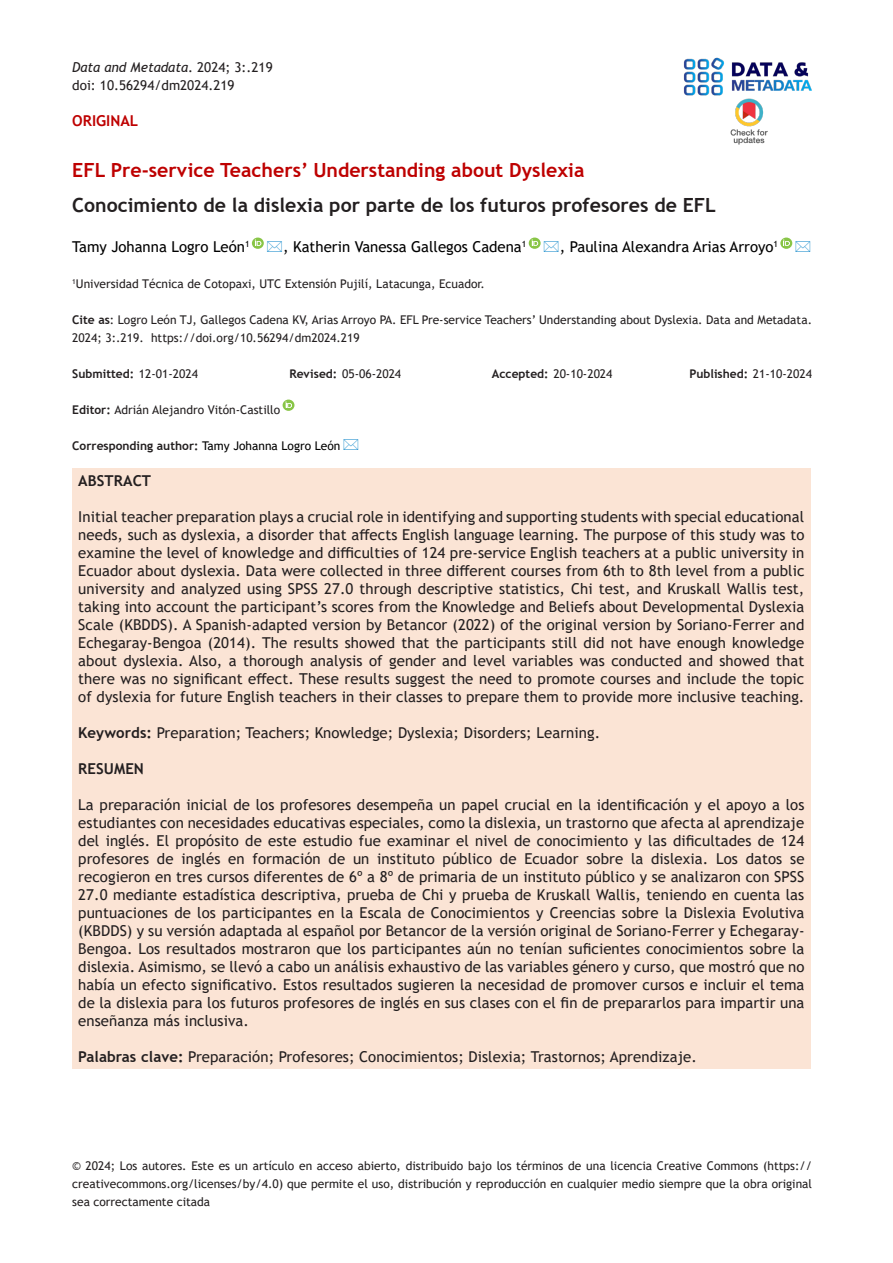
<style>
.page{position:relative;width:893px;height:1263px;background:#fff}
.page>*{position:absolute;margin:0;border:0;box-sizing:border-box;transform-origin:0 0}
.t1{font:700 19.5px "Trebuchet MS";color:#231f20}
.t2{font:700 19.5px "Trebuchet MS";color:#be0000}
.t3{font:15px/18px "Trebuchet MS";letter-spacing:.005em;color:#231f20;text-align:justify}
.t4{font:15px "Trebuchet MS";color:#000}
.t5{font:700 15px "Trebuchet MS";letter-spacing:.005em;color:#231f20}
.t6{font:700 15px "Trebuchet MS";color:#be0000}
.t7{font:italic 13.5px "Trebuchet MS";color:#231f20}
.t8{font:13.5px "Trebuchet MS";color:#231f20}
.t9{font:12px/18px "Trebuchet MS";color:#231f20;text-align:justify}
.t10{font:700 12px "Trebuchet MS";color:#231f20}
.s1{font-style:normal}
.s2{font-weight:700}
.s3{font-weight:400}
.s4{font-weight:400;color:#000}
</style>
<div class="page">
<img style="left:683px;top:57px;width:129px;height:39px">
<img style="left:730px;top:98px;width:38px;height:47px">
<div style="left:72px;top:468px;width:739px;height:600px;background:#fbe4d5"></div>
<svg style="left:283px;top:400px;width:11px;height:11px"></svg>
<svg style="left:252px;top:238px;width:12px;height:11px"></svg>
<svg style="left:529px;top:238px;width:12px;height:11px"></svg>
<svg style="left:780px;top:238px;width:13px;height:11px"></svg>
<p class="t7" style="left:72px;top:59px;width:202px">Data and Metadata<span class="s1">. 2024; 3:.219</span></p>
<p class="t8" style="left:72px;top:77px;width:164px">doi: 10.56294/dm2024.219</p>
<p class="t6" style="left:72px;top:111px;width:67px">ORIGINAL</p>
<p class="t2" style="left:72px;top:158px;width:514px">EFL Pre-service Teachers’ Understanding about Dyslexia</p>
<p class="t1" style="left:72px;top:193px;width:645px">Conocimiento de la dislexia por parte de los futuros profesores de EFL</p>
<p class="t4" style="left:72px;top:237px;width:179px">Tamy Johanna Logro León<sup>1</sup></p>
<p class="t4" style="left:283px;top:237px;width:245px">, Katherin Vanessa Gallegos Cadena<sup>1</sup></p>
<p class="t4" style="left:560px;top:237px;width:220px">, Paulina Alexandra Arias Arroyo<sup>1</sup></p>
<p class="t9" style="left:72px;top:275px;width:414px"><sup>1</sup>Universidad Técnica de Cotopaxi, UTC Extensión Pujilí, Latacunga, Ecuador.</p>
<p class="t9" style="left:72px;top:311px;width:741px"><span class="s2">Cite as</span>: Logro León TJ, Gallegos Cadena KV, Arias Arroyo PA. EFL Pre-service Teachers’ Understanding about Dyslexia. Data and Metadata.<br>2024; 3:.219. https://doi.org/10.56294/dm2024.219</p>
<p class="t10" style="left:72px;top:366px;width:127px">Submitted: <span class="s3">12-01-2024</span></p>
<p class="t9" style="left:289px;top:365px;width:113px"><span class="s2">Revised:</span> 05-06-2024</p>
<p class="t9" style="left:492px;top:365px;width:122px"><span class="s2">Accepted:</span> 20-10-2024</p>
<p class="t10" style="left:689px;top:366px;width:124px">Published: <span class="s3">21-10-2024</span></p>
<p class="t9" style="left:72px;top:401px;width:209px"><span class="s2">Editor:</span> Adrián Alejandro Vitón-Castillo</p>
<p class="t10" style="left:72px;top:438px;width:270px">Corresponding author: <span class="s4">Tamy Johanna Logro León</span></p>
<p class="t5" style="left:78px;top:471px;width:74px">ABSTRACT</p>
<p class="t3" style="left:78px;top:508px;width:728px">Initial teacher preparation plays a crucial role in identifying and supporting students with special educational needs, such as dyslexia, a disorder that affects English language learning. The purpose of this study was to examine the level of knowledge and difficulties of 124 pre-service English teachers at a public university in Ecuador about dyslexia. Data were collected in three different courses from 6th to 8th level from a public university and analyzed using SPSS 27.0 through descriptive statistics, Chi test, and Kruskall Wallis test, taking into account the participant’s scores from the Knowledge and Beliefs about Developmental Dyslexia Scale (KBDDS). A Spanish-adapted version by Betancor (2022) of the original version by Soriano-Ferrer and Echegaray-Bengoa (2014). The results showed that the participants still did not have enough knowledge about dyslexia. Also, a thorough analysis of gender and level variables was conducted and showed that there was no significant effect. These results suggest the need to promote courses and include the topic of dyslexia for future English teachers in their classes to prepare them to provide more inclusive teaching.</p>
<p class="t3" style="left:78px;top:724px;width:523px"><span class="s2">Keywords:</span> Preparation; Teachers; Knowledge; Dyslexia; Disorders; Learning.</p>
<p class="t5" style="left:78px;top:759px;width:67px">RESUMEN</p>
<p class="t3" style="left:78px;top:796px;width:728px">La preparación inicial de los profesores desempeña un papel crucial en la identificación y el apoyo a los estudiantes con necesidades educativas especiales, como la dislexia, un trastorno que afecta al aprendizaje del inglés. El propósito de este estudio fue examinar el nivel de conocimiento y las dificultades de 124 profesores de inglés en formación de un instituto público de Ecuador sobre la dislexia. Los datos se recogieron en tres cursos diferentes de 6º a 8º de primaria de un instituto público y se analizaron con SPSS 27.0 mediante estadística descriptiva, prueba de Chi y prueba de Kruskall Wallis, teniendo en cuenta las puntuaciones de los participantes en la Escala de Conocimientos y Creencias sobre la Dislexia Evolutiva (KBDDS) y su versión adaptada al español por Betancor de la versión original de Soriano-Ferrer y Echegaray-Bengoa. Los resultados mostraron que los participantes aún no tenían suficientes conocimientos sobre la dislexia. Asimismo, se llevó a cabo un análisis exhaustivo de las variables género y curso, que mostró que no había un efecto significativo. Estos resultados sugieren la necesidad de promover cursos e incluir el tema de la dislexia para los futuros profesores de inglés en sus clases con el fin de prepararlos para impartir una enseñanza más inclusiva.</p>
<p class="t3" style="left:78px;top:1048px;width:620px"><span class="s2">Palabras clave:</span> Preparación; Profesores; Conocimientos; Dislexia; Trastornos; Aprendizaje.</p>
<p class="t9" style="left:72px;top:1157px;width:741px">© 2024; Los autores. Este es un artículo en acceso abierto, distribuido bajo los términos de una licencia Creative Commons (https:// creativecommons.org/licenses/by/4.0) que permite el uso, distribución y reproducción en cualquier medio siempre que la obra original sea correctamente citada</p>
</div>
